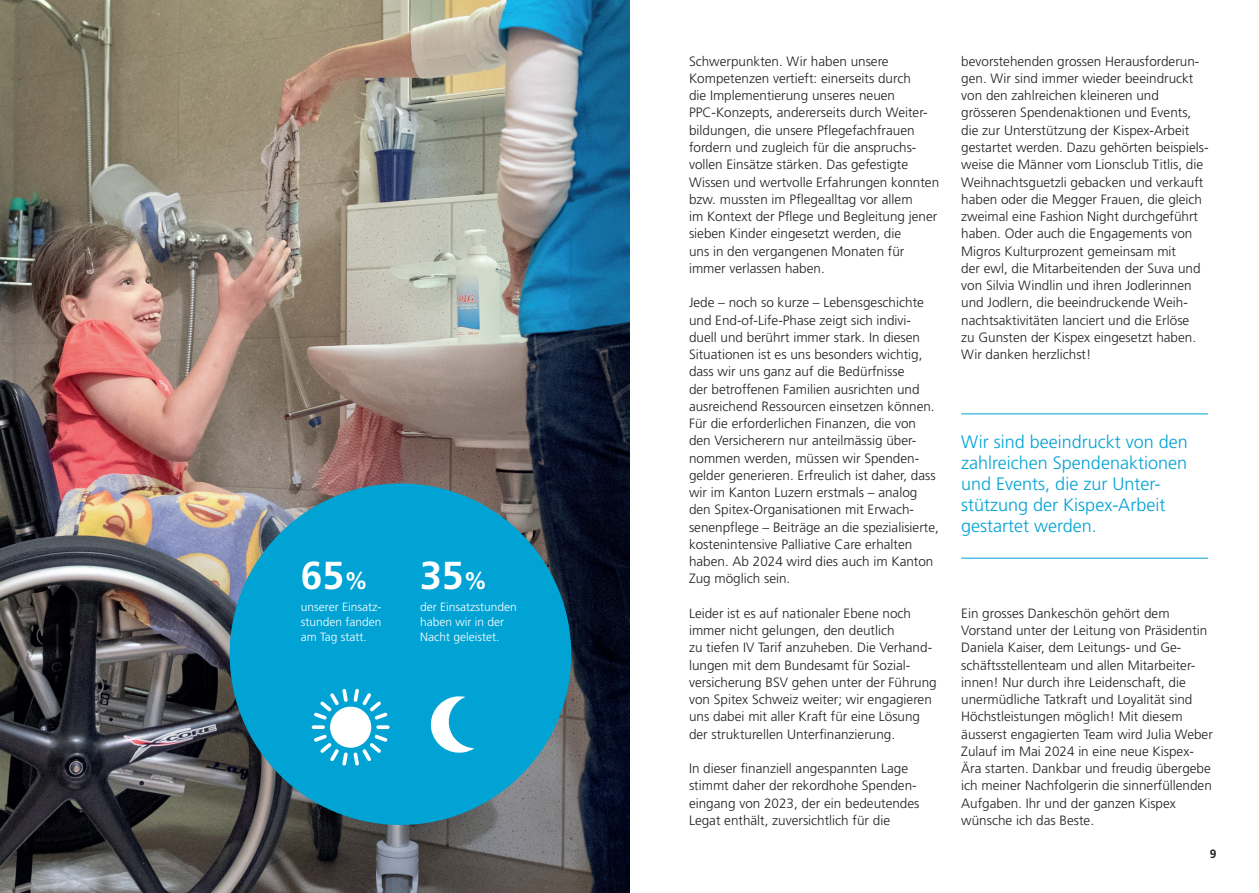
<style>
.page{position:relative;width:1259px;height:893px;background:#fff}
.page>*{position:absolute;margin:0;border:0;box-sizing:border-box;transform-origin:0 0}
.t1{font:700 39px "Frutiger";color:#fff}
.t2{font:300 18px/21px "Frutiger";color:#00a3d4}
.t3{font:300 13.5px/17.2px "Frutiger";color:#231f20}
.t4{font:300 12px/15px "Frutiger";color:#fff;text-align:justify}
.t5{font:700 12px "Frutiger";color:#231f20}
.s1{font-size:24px}
</style>
<div class="page">
<img style="left:0;top:0;width:629px;height:893px">
<div style="left:230px;top:483px;width:341px;height:342px;background:#00a3d4;border-radius:50%"></div>
<div style="left:330px;top:707px;width:41px;height:41px;background:#fff;border-radius:50%"></div>
<svg style="left:376px;top:725px;width:13px;height:4px"></svg>
<svg style="left:312px;top:725px;width:13px;height:4px"></svg>
<svg style="left:314px;top:689px;width:73px;height:31px"></svg>
<svg style="left:314px;top:734px;width:73px;height:32px"></svg>
<svg style="left:430px;top:696px;width:44px;height:57px"></svg>
<hr style="left:961px;top:413px;width:247px;height:1px;background:#00a3d4">
<hr style="left:961px;top:558px;width:247px;height:1px;background:#00a3d4">
<h1 class="t1" style="left:301px;top:553px;width:69px">65<span class="s1">%</span></h1>
<p class="t4" style="left:301px;top:599px;width:82px">unserer Einsatz&shy;stunden fanden am Tag statt.</p>
<h1 class="t1" style="left:420px;top:553px;width:69px">35<span class="s1">%</span></h1>
<p class="t4" style="left:420px;top:599px;width:98px;text-align:left">der Einsatzstunden haben wir in der<br>Nacht geleistet.</p>
<p class="t3" style="left:689px;top:53px;width:252px">Schwerpunkten. Wir haben unsere Kompetenzen vertieft: einerseits durch<br>die Implementierung unseres neuen PPC-Konzepts, andererseits durch Weiter&shy;bildungen, die unsere Pflegefachfrauen fordern und zugleich für die anspruchs&shy;vollen Einsätze stärken. Das gefestigte Wissen und wertvolle Erfahrungen konnten bzw. mussten im Pflegealltag vor allem<br>im Kontext der Pflege und Begleitung jener sieben Kinder eingesetzt werden, die<br>uns in den vergangenen Monaten für immer verlassen haben.</p>
<p class="t3" style="left:689px;top:294px;width:251px">Jede – noch so kurze – Lebensgeschichte und End-of-Life-Phase zeigt sich indivi&shy;duell und berührt immer stark. In diesen Situationen ist es uns besonders wichtig, dass wir uns ganz auf die Bedürfnisse<br>der betroffenen Familien ausrichten und ausreichend Ressourcen einsetzen können.<br>Für die erforderlichen Finanzen, die von den Versicherern nur anteilmässig über&shy;nommen werden, müssen wir Spenden&shy;gelder generieren. Erfreulich ist daher, dass wir im Kanton Luzern erstmals – analog den Spitex-Organisationen mit Erwach&shy;senenpflege – Beiträge an die spezialisierte, kostenintensive Palliative Care erhalten haben. Ab 2024 wird dies auch im Kanton Zug möglich sein.</p>
<p class="t3" style="left:689px;top:605px;width:249px">Leider ist es auf nationaler Ebene noch immer nicht gelungen, den deutlich<br>zu tiefen IV Tarif anzuheben. Die Verhand&shy;lungen mit dem Bundesamt für Sozial&shy;versicherung BSV gehen unter der Führung von Spitex Schweiz weiter; wir engagieren uns dabei mit aller Kraft für eine Lösung der strukturellen Unterfinanzierung.</p>
<p class="t3" style="left:689px;top:760px;width:232px">In dieser finanziell angespannten Lage stimmt daher der rekordhohe Spenden&shy;eingang von 2023, der ein bedeutendes Legat enthält, zuversichtlich für die</p>
<p class="t3" style="left:961px;top:53px;width:249px">bevorstehenden grossen Herausforderun&shy;gen. Wir sind immer wieder beeindruckt von den zahlreichen kleineren und grösseren Spendenaktionen und Events, die zur Unterstützung der Kispex-Arbeit gestartet werden. Dazu gehörten beispiels&shy;weise die Männer vom Lionsclub Titlis, die Weihnachtsguetzli gebacken und verkauft haben oder die Megger Frauen, die gleich zweimal eine Fashion Night durchgeführt haben. Oder auch die Engagements von Migros Kulturprozent gemeinsam mit<br>der ewl, die Mitarbeitenden der Suva und von Silvia Windlin und ihren Jodlerinnen und Jodlern, die beeindruckende Weih&shy;nachtsaktivitäten lanciert und die Erlöse<br>zu Gunsten der Kispex eingesetzt haben.<br>Wir danken herzlichst!</p>
<h2 class="t2" style="left:961px;top:432px;width:228px">Wir sind beeindruckt von den zahlreichen Spendenaktionen und Events, die zur Unter&shy;stützung der Kispex-Arbeit gestartet werden.</h2>
<p class="t3" style="left:961px;top:605px;width:253px">Ein grosses Dankeschön gehört dem Vorstand unter der Leitung von Präsidentin Daniela Kaiser, dem Leitungs- und Ge&shy;schäftsstellenteam und allen Mitarbeiter&shy;innen! Nur durch ihre Leidenschaft, die unermüdliche Tatkraft und Loyalität sind Höchstleistungen möglich! Mit diesem äusserst engagierten Team wird Julia Weber Zulauf im Mai 2024 in eine neue Kispex-Ära starten. Dankbar und freudig übergebe ich meiner Nachfolgerin die sinnerfüllenden Aufgaben. Ihr und der ganzen Kispex wünsche ich das Beste.</p>
<p class="t5" style="left:1209px;top:847px;width:8px">9</p>
</div>
